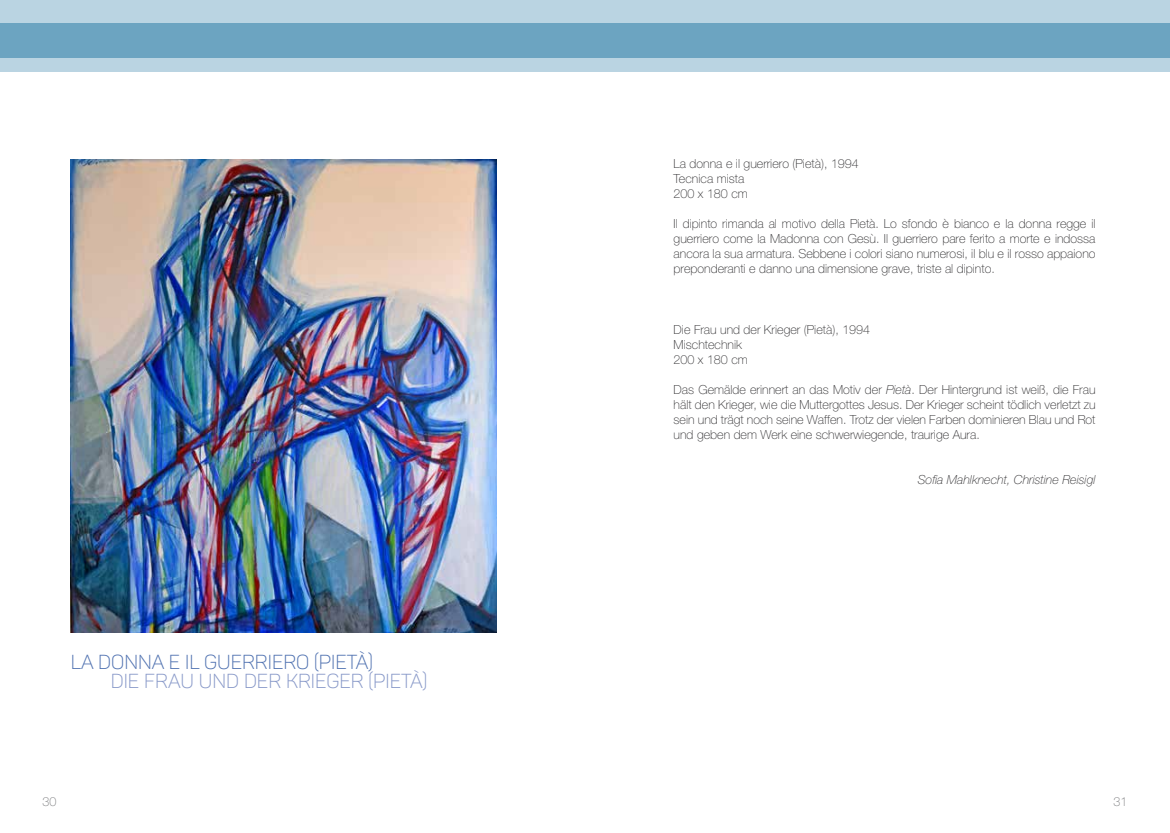
<style>
.page{position:relative;width:1170px;height:833px;background:#fff}
.page>*{position:absolute;margin:0;border:0;box-sizing:border-box;transform-origin:0 0}
.t1{font:20px "Panton Light Caps";color:#8798c8}
.t2{font:20px "Panton Light Caps";color:#4f71b0}
.t3{font:100 12.5px/15px "Helvetica Neue LT Pro";color:#2d2c2e}
.t4{font:italic 100 12.5px "Helvetica Neue LT Pro";color:#2d2c2e}
.t5{font:100 12.5px "Helvetica Neue LT Pro";color:#747577}
.s1{font-style:italic}
</style>
<div class="page">
<div style="left:0;top:0;width:1169px;height:72px;background:#bad4e2"></div>
<div style="left:0;top:23px;width:1169px;height:34px;background:#6ca4c1"></div>
<img style="left:71px;top:159px;width:425px;height:473px">
<p class="t3" style="left:673px;top:156px;width:187px">La donna e il guerriero (Pietà), 1994<br>Tecnica mista<br>200 x 180 cm</p>
<p class="t3" style="left:673px;top:216px;width:423px;text-align:justify">Il dipinto rimanda al motivo della Pietà. Lo sfondo è bianco e la donna regge il guerriero come la Madonna con Gesù. Il guerriero pare ferito a morte e indossa ancora la sua armatura. Sebbene i colori siano numerosi, il blu e il rosso appaiono preponderanti e danno una dimensione grave, triste al dipinto.</p>
<h1 class="t2" style="left:71px;top:649px;width:303px">LA DONNA E IL GUERRIERO (PIETÀ)</h1>
<h1 class="t1" style="left:111px;top:668px;width:318px">DIE FRAU UND DER KRIEGER (PIETÀ)</h1>
<p class="t3" style="left:673px;top:321px;width:198px">Die Frau und der Krieger (Pietà), 1994<br>Mischtechnik<br>200 x 180 cm</p>
<p class="t3" style="left:673px;top:381px;width:423px;text-align:justify">Das Gemälde erinnert an das Motiv der <span class="s1">Pietà</span>. Der Hintergrund ist weiß, die Frau hält den Krieger, wie die Muttergottes Jesus. Der Krieger scheint tödlich verletzt zu sein und trägt noch seine Waffen. Trotz der vielen Farben dominieren Blau und Rot und geben dem Werk eine schwerwiegende, traurige Aura.</p>
<p class="t4" style="left:917px;top:472px;width:179px">Sofia Mahlknecht, Christine Reisigl</p>
<p class="t5" style="left:43px;top:795px;width:15px">30</p>
<p class="t5" style="left:1113px;top:795px;width:15px">31</p>
</div>
